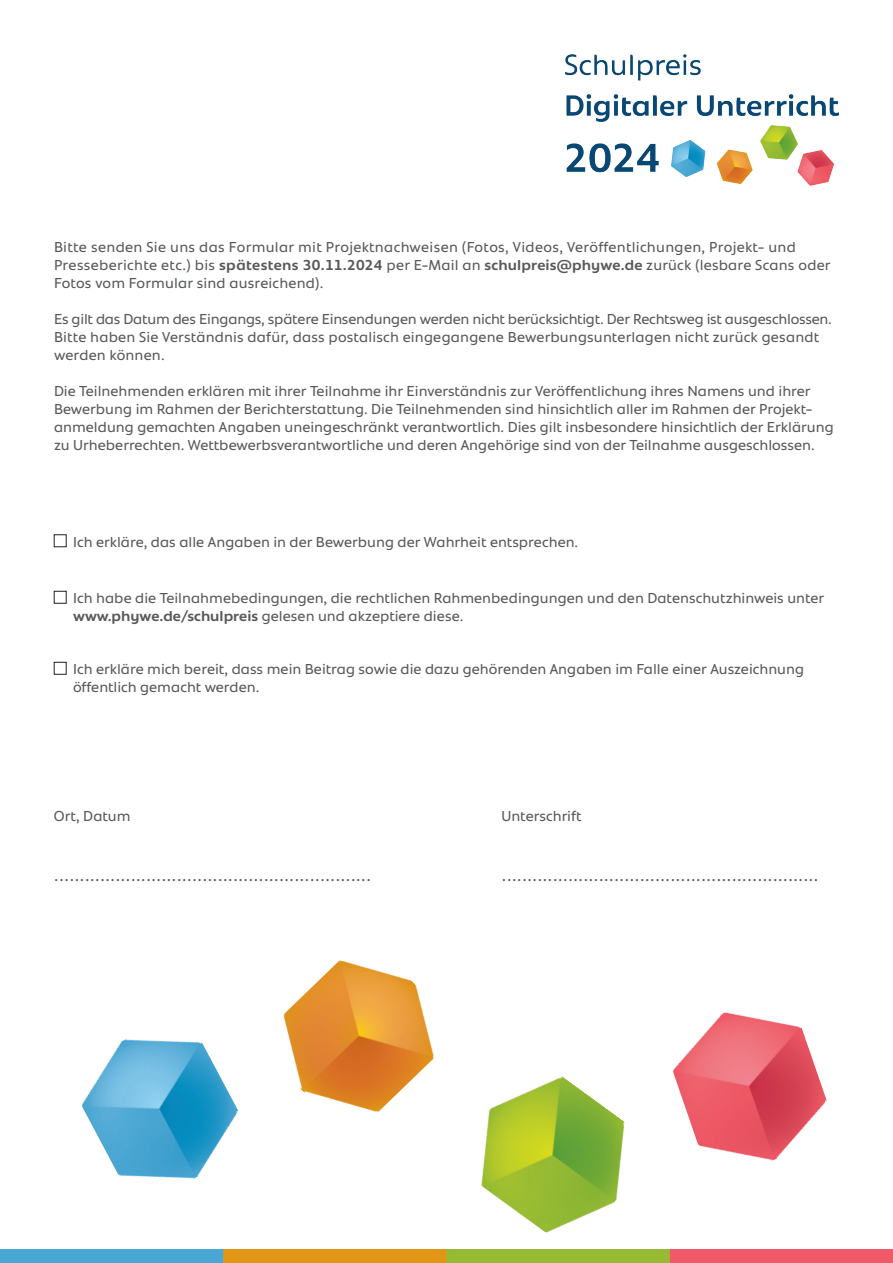
<style>
.page{position:relative;width:893px;height:1263px;background:#fff}
.page>*{position:absolute;margin:0;border:0;box-sizing:border-box;transform-origin:0 0}
.t1{font:15px/18px "Bonnie";color:#57585a}
.t2{font:15px/18px "Bonnie";letter-spacing:.02em;color:#57585a}
.t3{font:15px "Fago Office Sans OT";color:#57585a}
.s1{font-weight:600}
</style>
<div class="page">
<div style="left:54px;top:534px;width:12px;height:13px;border:1px solid #231f20"></div>
<div style="left:54px;top:591px;width:12px;height:12px;border:1px solid #231f20"></div>
<div style="left:54px;top:662px;width:12px;height:12px;border:1px solid #231f20"></div>
<img style="left:565px;top:54px;width:274px;height:132px">
<img style="left:0;top:1249px;width:893px;height:13px">
<img style="left:82px;top:1039px;width:157px;height:140px">
<img style="left:283px;top:960px;width:151px;height:152px">
<img style="left:451px;top:1076px;width:205px;height:179px">
<img style="left:673px;top:1012px;width:154px;height:149px">
<p class="t2" style="left:54px;top:238px;width:778px">Bitte senden Sie uns das Formular mit Projektnachweisen (Fotos, Videos, Veröffentlichungen, Projekt- und<br>Presseberichte etc.) bis <span class="s1">spätestens 30.11.2024</span> per E-Mail an <span class="s1">schulpreis@phywe.de</span> zurück (lesbare Scans oder<br>Fotos vom Formular sind ausreichend).</p>
<p class="t1" style="left:54px;top:310px;width:779px">Es gilt das Datum des Eingangs, spätere Einsendungen werden nicht berücksichtigt. Der Rechtsweg ist ausgeschlossen.<br>Bitte haben Sie Verständnis dafür, dass postalisch eingegangene Bewerbungsunterlagen nicht zurück gesandt werden können.</p>
<p class="t1" style="left:54px;top:382px;width:781px">Die Teilnehmenden erklären mit ihrer Teilnahme ihr Einverständnis zur Veröffentlichung ihres Namens und ihrer Bewerbung im Rahmen der Berichterstattung. Die Teilnehmenden sind hinsichtlich aller im Rahmen der Projekt&shy;anmeldung gemachten Angaben uneingeschränkt verantwortlich. Dies gilt insbesondere hinsichtlich der Erklärung zu Urheberrechten. Wettbewerbsverantwortliche und deren Angehörige sind von der Teilnahme ausgeschlossen.</p>
<p class="t1" style="left:73px;top:533px;width:507px">Ich erkläre, das alle Angaben in der Bewerbung der Wahrheit entsprechen.</p>
<p class="t1" style="left:73px;top:589px;width:753px">Ich habe die Teilnahmebedingungen, die rechtlichen Rahmenbedingungen und den Datenschutzhinweis unter <span class="s1">www.phywe.de/schulpreis</span> gelesen und akzeptiere diese.</p>
<p class="t1" style="left:73px;top:660px;width:733px">Ich erkläre mich bereit, dass mein Beitrag sowie die dazu gehörenden Angaben im Falle einer Auszeichnung öffentlich gemacht werden.</p>
<p class="t1" style="left:54px;top:806px;width:78px">Ort, Datum</p>
<p class="t3" style="left:54px;top:867px;width:319px">..............................................................</p>
<p class="t1" style="left:502px;top:806px;width:81px">Unterschrift</p>
<p class="t3" style="left:502px;top:867px;width:319px">..............................................................</p>
</div>
